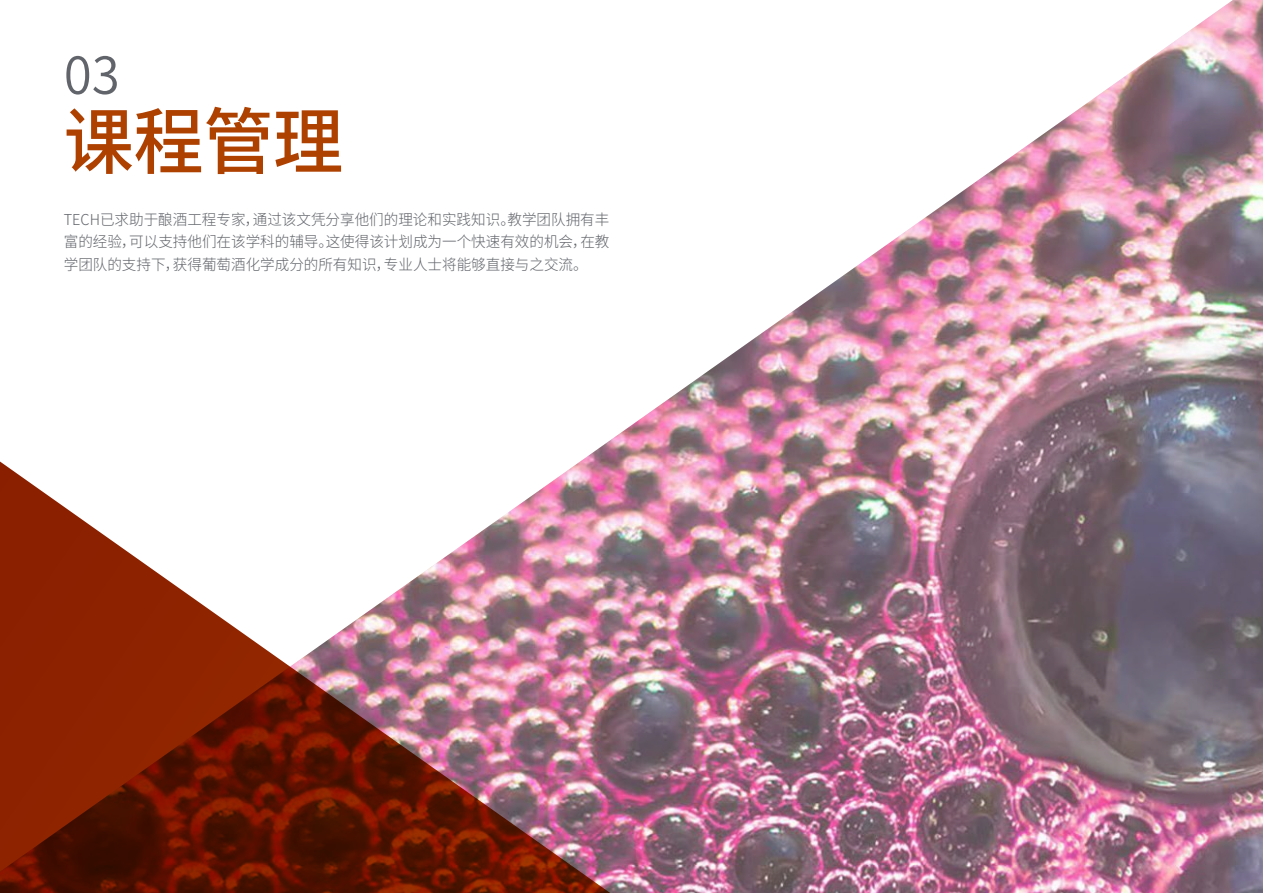
<style>
.page{position:relative;width:1263px;height:893px;background:#fff}
.page>*{position:absolute;margin:0;border:0;box-sizing:border-box;transform-origin:0 0}
.t1{font:500 72px "Source Han Sans CN";color:#ae4000}
.t2{font:52.5px "Source Han Sans CN";color:#61646a}
.t3{font:300 15px/22.5px "Source Han Sans CN";color:#61646a;text-align:justify}
</style>
<div class="page">
<img style="left:602px;top:0;width:661px;height:893px">
<img style="left:0;top:446px;width:640px;height:447px">
<h2 class="t2" style="left:64px;top:45px;width:57px">03</h2>
<h1 class="t1" style="left:64px;top:101px;width:281px">课程管理</h1>
<p class="t3" style="left:64px;top:208px;width:547px">TECH已求助于酿酒工程专家，通过该文凭分享他们的理论和实践知识。教学团队拥有丰富的经验，可以支持他们在该学科的辅导。这使得该计划成为一个快速有效的机会，在教学团队的支持下，获得葡萄酒化学成分的所有知识，专业人士将能够直接与之交流。</p>
</div>
